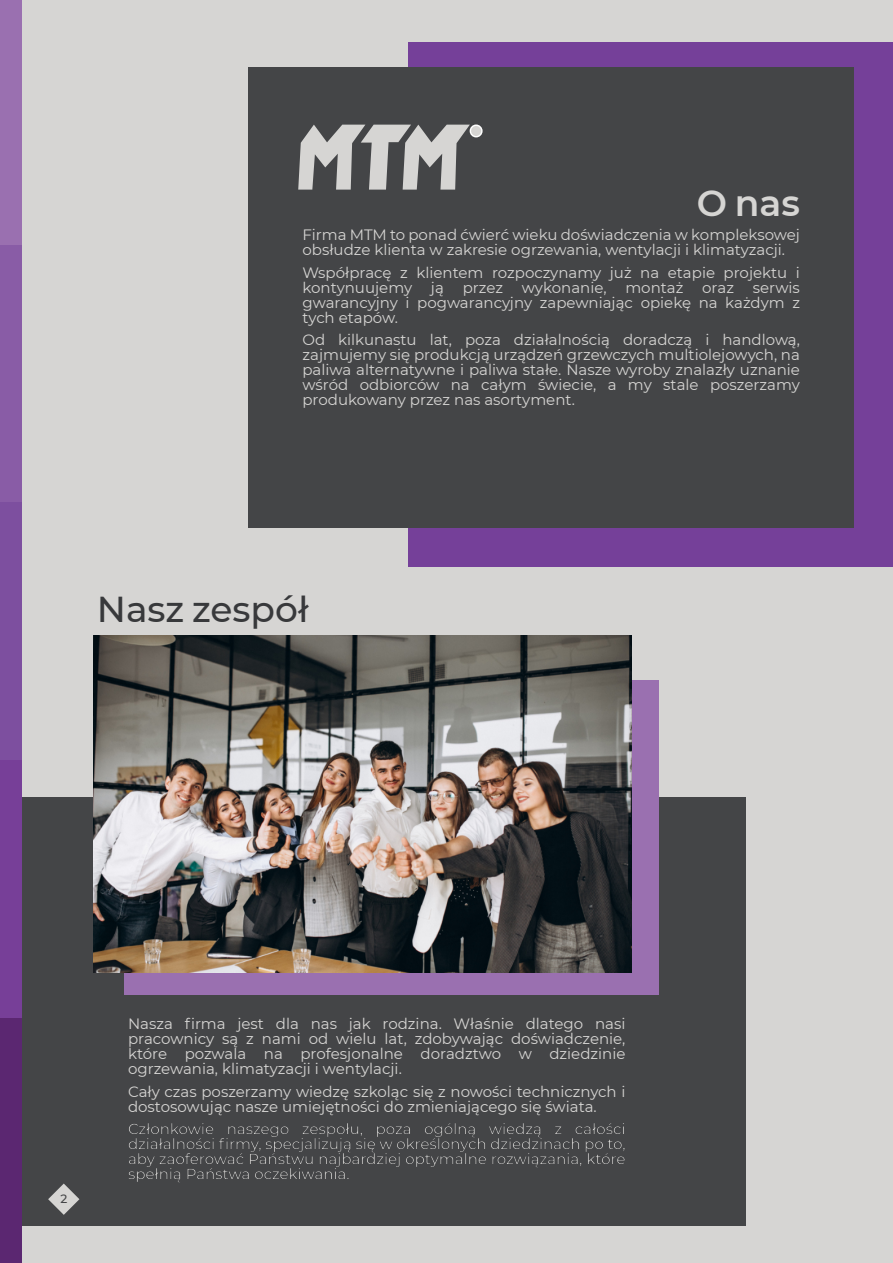
<style>
.page{position:relative;width:893px;height:1263px;background:#d6d5d3}
.page>*{position:absolute;margin:0;border:0;box-sizing:border-box;transform-origin:0 0}
.t1{font:500 36px "Montserrat";color:#38393b}
.t2{font:600 36px "Montserrat";color:#d6d5d3}
.t3{font:15px/15px "Montserrat";color:#d6d5d3;text-align:justify}
.t4{font:500 12px "Montserrat";color:#444547}
</style>
<div class="page">
<div style="left:408px;top:43px;width:485px;height:524px;background:#754099"></div>
<div style="left:248px;top:67px;width:606px;height:461px;background:#444547"></div>
<div style="left:0;top:797px;width:746px;height:429px;background:#444547"></div>
<div style="left:124px;top:680px;width:535px;height:315px;background:#9a70b0"></div>
<svg style="left:470px;top:124px;width:13px;height:13px"></svg>
<svg style="left:298px;top:125px;width:182px;height:65px"></svg>
<img style="left:94px;top:635px;width:538px;height:337px">
<svg style="left:48px;top:1183px;width:31px;height:32px"></svg>
<div style="left:0;top:0;width:21px;height:245px;background:#9a70b0"></div>
<div style="left:0;top:245px;width:21px;height:258px;background:#895ca6"></div>
<div style="left:0;top:503px;width:21px;height:257px;background:#7d4f9f"></div>
<div style="left:0;top:760px;width:21px;height:258px;background:#773f98"></div>
<div style="left:0;top:1018px;width:21px;height:245px;background:#5b2771"></div>
<h1 class="t2" style="left:697px;top:181px;width:105px">O nas</h1>
<p class="t3" style="left:302px;top:227px;width:499px">Firma MTM to ponad ćwierć wieku doświadczenia w kompleksowej obsłudze klienta w zakresie ogrzewania, wentylacji i klimatyzacji.</p>
<p class="t3" style="left:302px;top:265px;width:499px">Współpracę z klientem rozpoczynamy już na etapie projektu i kontynuujemy</p>
<p class="t3" style="left:431px;top:280px;width:14px">ją</p>
<p class="t3" style="left:463px;top:280px;width:42px">przez</p>
<p class="t3" style="left:522px;top:280px;width:86px">wykonanie,</p>
<p class="t3" style="left:625px;top:280px;width:60px">montaż</p>
<p class="t3" style="left:702px;top:280px;width:33px">oraz</p>
<p class="t3" style="left:302px;top:280px;width:499px;text-indent:450px">serwis gwarancyjny i pogwarancyjny zapewniając opiekę na każdym z tych etapów.</p>
<p class="t3" style="left:302px;top:332px;width:499px">Od kilkunastu lat, poza działalnością doradczą i handlową, zajmujemy się produkcją urządzeń grzewczych multiolejowych, na paliwa alternatywne i paliwa stałe. Nasze wyroby znalazły uznanie wśród odbiorców na całym świecie, a my stale poszerzamy produkowany przez nas asortyment.</p>
<h1 class="t1" style="left:97px;top:587px;width:213px">Nasz zespół</h1>
<p class="t4" style="left:60px;top:1192px;width:8px">2</p>
<p class="t3" style="left:128px;top:1016px;width:499px">Nasza firma jest dla nas jak rodzina. Właśnie dlatego nasi pracownicy są z nami od wielu lat, zdobywając doświadczenie, które pozwala na profesjonalne doradztwo w dziedzinie ogrzewania, klimatyzacji i wentylacji.</p>
<p class="t3" style="left:128px;top:1084px;width:499px">Cały czas poszerzamy wiedzę szkoląc się z nowości technicznych i dostosowując nasze umiejętności do zmieniającego się świata.</p>
<p class="t3" style="left:128px;top:1121px;width:499px">Członkowie naszego zespołu, poza ogólną wiedzą z całości działalności firmy, specjalizują się w określonych dziedzinach po to, aby zaoferować Państwu najbardziej optymalne rozwiązania, które spełnią Państwa oczekiwania.</p>
</div>
